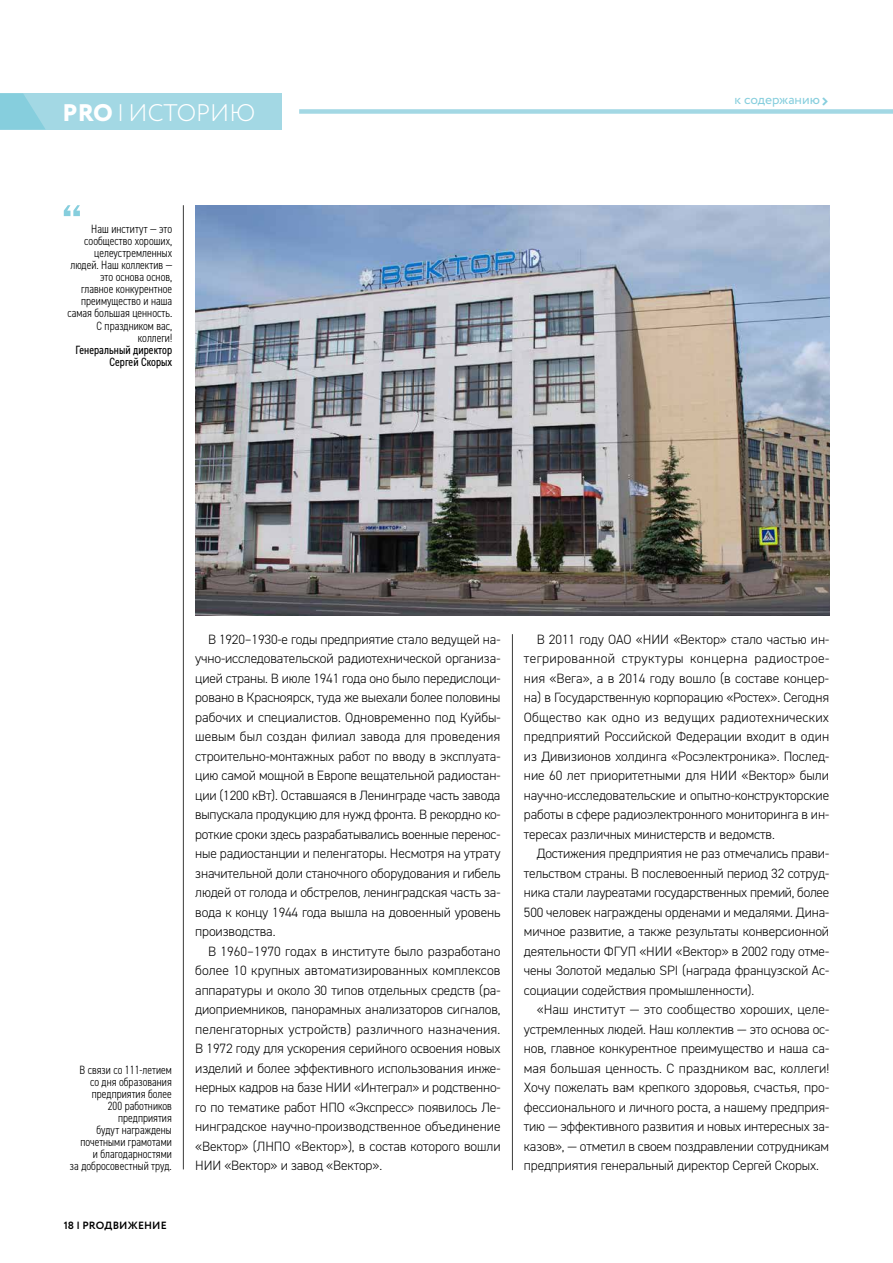
<style>
.page{position:relative;width:893px;height:1263px;background:#fff}
.page>*{position:absolute;margin:0;border:0;box-sizing:border-box;transform-origin:0 0}
.t1{font:300 24px "Circe";color:#fff}
.t2{font:300 13.5px/19.5px "DIN2014";letter-spacing:-.01em;color:#000;text-align:justify}
.t3{font:13.5px "Circe";color:#86cedd}
.t4{font:300 condensed 12px/12px "DIN2014";letter-spacing:.005em;color:#000;text-align:right}
.t5{font:condensed 12px/12px "DIN2014";letter-spacing:.005em;color:#000;text-align:right}
.t6{font:700 10.5px "Circe";letter-spacing:.01em;color:#000}
.s1{font-weight:800}
</style>
<div class="page">
<hr style="left:183px;top:205px;width:1px;height:964px;background:#3c3c3b">
<hr style="left:512px;top:634px;width:1px;height:536px;background:#3c3c3b">
<img style="left:195px;top:205px;width:634px;height:410px">
<svg style="left:64px;top:205px;width:16px;height:11px"></svg>
<div style="left:299px;top:109px;width:594px;height:5px;background:#a3d8e4"></div>
<div style="left:0;top:93px;width:281px;height:37px;background:#a3d8e4"></div>
<svg style="left:0;top:93px;width:45px;height:37px"></svg>
<h1 class="t1" style="left:63px;top:97px;width:194px"><span class="s1">PRO</span> | ИСТОРИЮ</h1>
<p class="t4" style="left:67px;top:223px;width:106px">Наш институт — это сообщество хороших, целеустремленных людей. Наш коллектив — это основа основ, главное конкурентное преимущество и наша самая большая ценность.<br>С праздником вас, коллеги!</p>
<p class="t5" style="left:75px;top:343px;width:98px">Генеральный директор<br>Сергей Скорых</p>
<p class="t3" style="left:734px;top:90px;width:87px">к содержанию</p>
<p class="t4" style="left:70px;top:1064px;width:103px">В связи со 111‑летием со дня образования предприятия более<br>200 работников предприятия<br>будут награждены почетными грамотами<br>и благодарностями<br>за добросовестный труд.</p>
<p class="t6" style="left:64px;top:1218px;width:104px">18 | PROДВИЖЕНИЕ</p>
<p class="t2" style="left:195px;top:629px;width:307px;text-indent:13px">В 1920–1930‑е годы предприятие стало ведущей на&shy;учно-исследовательской радиотехнической организа&shy;цией страны. В июле 1941 года оно было передислоци&shy;ровано в Красноярск, туда же выехали более половины рабочих и специалистов. Одновременно под Куйбы&shy;шевым был создан филиал завода для проведения строительно-монтажных работ по вводу в эксплуата&shy;цию самой мощной в Европе вещательной радиостан&shy;ции (1200 кВт). Оставшаяся в Ленинграде часть завода выпускала продукцию для нужд фронта. В рекордно ко&shy;роткие сроки здесь разрабатывались военные перенос&shy;ные радиостанции и пеленгаторы. Несмотря на утрату значительной доли станочного оборудования и гибель людей от голода и обстрелов, ленинградская часть за&shy;вода к концу 1944 года вышла на довоенный уровень производства.</p>
<p class="t2" style="left:195px;top:941px;width:307px;text-indent:13px">В 1960–1970 годах в институте было разработано более 10 крупных автоматизированных комплексов аппаратуры и около 30 типов отдельных средств (ра&shy;диоприемников, панорамных анализаторов сигналов, пеленгаторных устройств) различного назначения.<br>В 1972 году для ускорения серийного освоения новых изделий и более эффективного использования инже&shy;нерных кадров на базе НИИ «Интеграл» и родственно&shy;го по тематике работ НПО «Экспресс» появилось Ле&shy;нинградское научно-производственное объединение «Вектор» (ЛНПО «Вектор»), в состав которого вошли НИИ «Вектор» и завод «Вектор».</p>
<p class="t2" style="left:524px;top:629px;width:307px;text-indent:13px">В 2011 году ОАО «НИИ «Вектор» стало частью ин&shy;тегрированной структуры концерна радиострое&shy;ния «Вега», а в 2014 году вошло (в составе концер&shy;на) в Государственную корпорацию «Ростех». Сегодня Общество как одно из ведущих радиотехнических предприятий Российской Федерации входит в один из Дивизионов холдинга «Росэлектроника». Послед&shy;ние 60 лет приоритетными для НИИ «Вектор» были научно-исследовательские и опытно-конструкторские работы в сфере радиоэлектронного мониторинга в ин&shy;тересах различных министерств и ведомств.</p>
<p class="t2" style="left:524px;top:844px;width:307px;text-indent:13px">Достижения предприятия не раз отмечались прави&shy;тельством страны. В послевоенный период 32 сотруд&shy;ника стали лауреатами государственных премий, более 500 человек награждены орденами и медалями. Дина&shy;мичное развитие, а также результаты конверсионной деятельности ФГУП «НИИ «Вектор» в 2002 году отме&shy;чены Золотой медалью SPI (награда французской Ас&shy;социации содействия промышленности).</p>
<p class="t2" style="left:524px;top:1000px;width:307px;text-indent:13px">«Наш институт — это сообщество хороших, целе&shy;устремленных людей. Наш коллектив — это основа ос&shy;нов, главное конкурентное преимущество и наша са&shy;мая большая ценность. С праздником вас, коллеги!<br>Хочу пожелать вам крепкого здоровья, счастья, про&shy;фессионального и личного роста, а нашему предприя&shy;тию — эффективного развития и новых интересных за&shy;казов», — отметил в своем поздравлении сотрудникам предприятия генеральный директор Сергей Скорых.</p>
</div>
